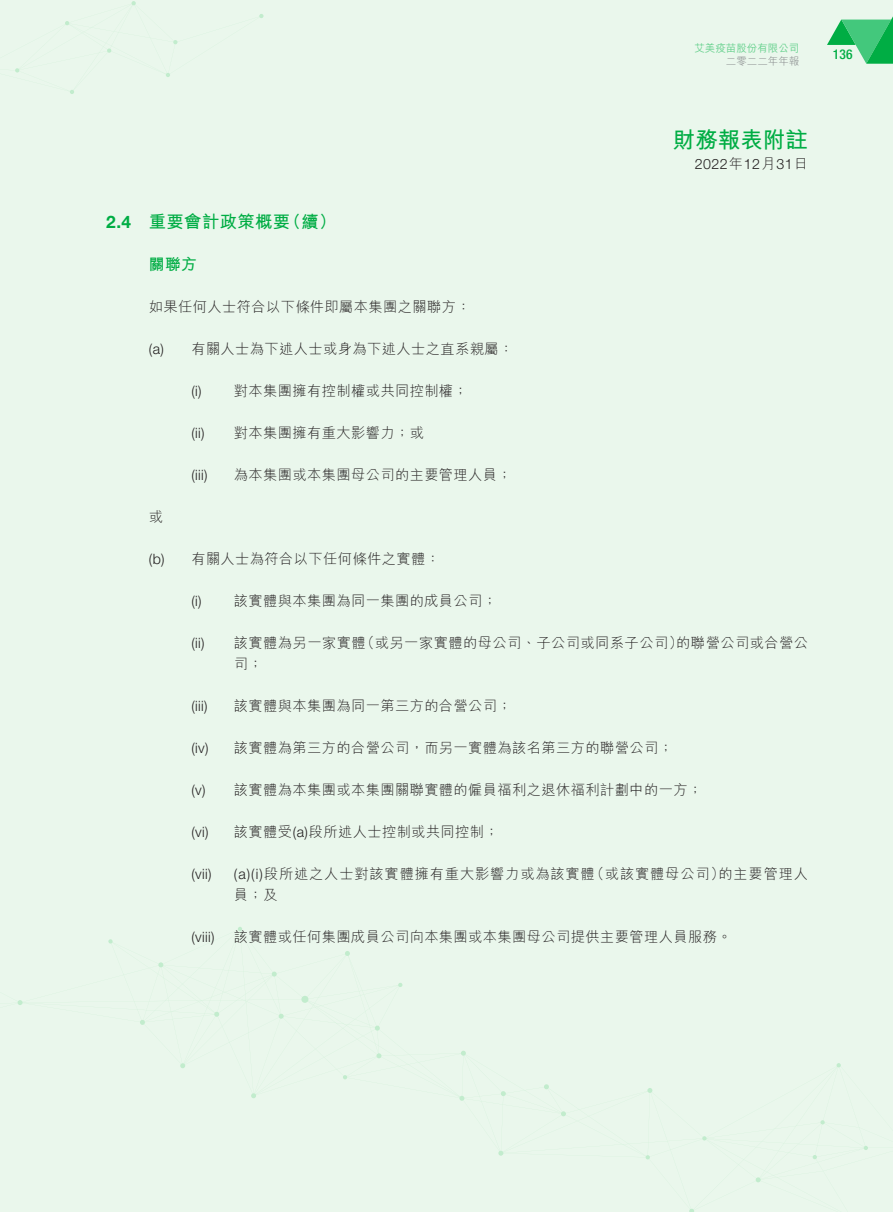
<style>
.page{position:relative;width:893px;height:1212px;background:#eaf7ec}
.page>*{position:absolute;margin:0;border:0;box-sizing:border-box;transform-origin:0 0}
.t1{font:700 22.5px "M Hei HK";color:#00ad44}
.t2{font:700 17.25px "M Hei HK";letter-spacing:.03em;color:#00ad44}
.t3{font:700 17.25px "Helvetica Neue LT Std";color:#00ad44}
.t4{font:700 15.75px "M Hei HK";color:#00ad44}
.t5{font:300 14.25px "M Hei HK";letter-spacing:.03em;color:#231f20}
.t6{font:300 14.25px "Helvetica Neue LT Std";letter-spacing:.03em;color:#231f20}
.t7{font:300 14.25px "M Hei HK";letter-spacing:.06em;color:#231f20}
.t8{font:500 condensed 13.5px "Helvetica Neue LT Std";color:#00ad44}
.t9{font:500 10.5px "M Hei HK";color:#67d18e}
.t10{font:300 10.5px "M Hei HK";color:#808285}
.s1{font-family:"M Hei HK"}
.s2{font-family:"Helvetica Neue LT Std"}
</style>
<div class="page">
<svg style="left:827px;top:16px;width:66px;height:48px"></svg>
<p class="t9" style="left:694px;top:40px;width:106px">艾美疫苗股份有限公司</p>
<p class="t10" style="left:726px;top:55px;width:75px">二零二二年年報</p>
<p class="t3" style="left:106px;top:211px;width:26px">2.4</p>
<p class="t2" style="left:149px;top:209px;width:143px">重要會計政策概要</p>
<p class="t2" style="left:284px;top:209px;width:54px">（續(</p>
<p class="t4" style="left:149px;top:253px;width:50px">關聯方</p>
<p class="t5" style="left:149px;top:299px;width:323px">如果任何人士符合以下條件即屬本集團之關聯方：</p>
<p class="t5" style="left:191px;top:341px;width:323px">有關人士為下述人士或身為下述人士之直系親屬：</p>
<p class="t6" style="left:149px;top:340px;width:17px">a( )</p>
<p class="t5" style="left:149px;top:509px;width:16px">或</p>
<p class="t6" style="left:149px;top:550px;width:17px">b( )</p>
<p class="t6" style="left:191px;top:382px;width:12px">) i(</p>
<p class="t5" style="left:234px;top:383px;width:235px">對本集團擁有控制權或共同控制權;</p>
<p class="t6" style="left:191px;top:424px;width:15px">i i( )</p>
<p class="t5" style="left:234px;top:425px;width:192px">對本集團擁有重大影響力；或</p>
<p class="t6" style="left:191px;top:466px;width:18px">(iii)</p>
<p class="t5" style="left:234px;top:467px;width:279px">為本集團或本集團母公司的主要管理人員;</p>
<p class="t5" style="left:191px;top:551px;width:250px">有關人士為符合以下任何條件之實體：</p>
<p class="t6" style="left:191px;top:592px;width:12px">) i(</p>
<p class="t5" style="left:234px;top:593px;width:265px">該實體與本集團為同一集團的成員公司;</p>
<h1 class="t1" style="left:673px;top:123px;width:136px">財務報表附註</h1>
<p class="t6" style="left:695px;top:155px;width:115px">2022<span class="s1">年</span>12<span class="s1">月</span>31<span class="s1">日</span></p>
<p class="t6" style="left:191px;top:634px;width:15px">i i( )</p>
<p class="t5" style="left:360px;top:635px;width:324px">（或另一家實體的母公司、子公司或同系子公司）</p>
<p class="t5" style="left:676px;top:635px;width:133px">的聯營公司或合營公</p>
<p class="t5" style="left:234px;top:635px;width:133px">該實體為另一家實體</p>
<p class="t6" style="left:191px;top:697px;width:18px">(iii)</p>
<p class="t5" style="left:234px;top:656px;width:30px">司;</p>
<p class="t5" style="left:234px;top:698px;width:279px">該實體與本集團為同一第三方的合營公司;</p>
<p class="t6" style="left:191px;top:739px;width:19px">i v( )</p>
<p class="t5" style="left:234px;top:740px;width:441px">該實體為第三方的合營公司，而另一實體為該名第三方的聯營公司;</p>
<p class="t6" style="left:191px;top:781px;width:16px">v( )</p>
<p class="t5" style="left:234px;top:782px;width:470px">該實體為本集團或本集團關聯實體的僱員福利之退休福利計劃中的一方;</p>
<p class="t6" style="left:191px;top:823px;width:19px">(vi)</p>
<p class="t5" style="left:234px;top:824px;width:266px">該實體受 <span class="s2">)a(</span> 段所述人士控制或共同控制;</p>
<p class="t6" style="left:191px;top:865px;width:22px">(vii)</p>
<p class="t7" style="left:234px;top:866px;width:362px"><span class="s2">(a)( )i</span> 段所述之人士對該實體擁有重大影響力或為該實體</p>
<p class="t7" style="left:590px;top:866px;width:136px">（或該實體母公司）</p>
<p class="t5" style="left:718px;top:866px;width:91px">的主要管理人</p>
<p class="t6" style="left:191px;top:928px;width:25px">(viii)</p>
<p class="t5" style="left:234px;top:887px;width:45px">員；及</p>
<p class="t5" style="left:234px;top:929px;width:499px">該實體或任何集團成員公司向本集團或本集團母公司提供主要管理人員服務。</p>
<p class="t8" style="left:833px;top:46px;width:22px">136</p>
</div>
